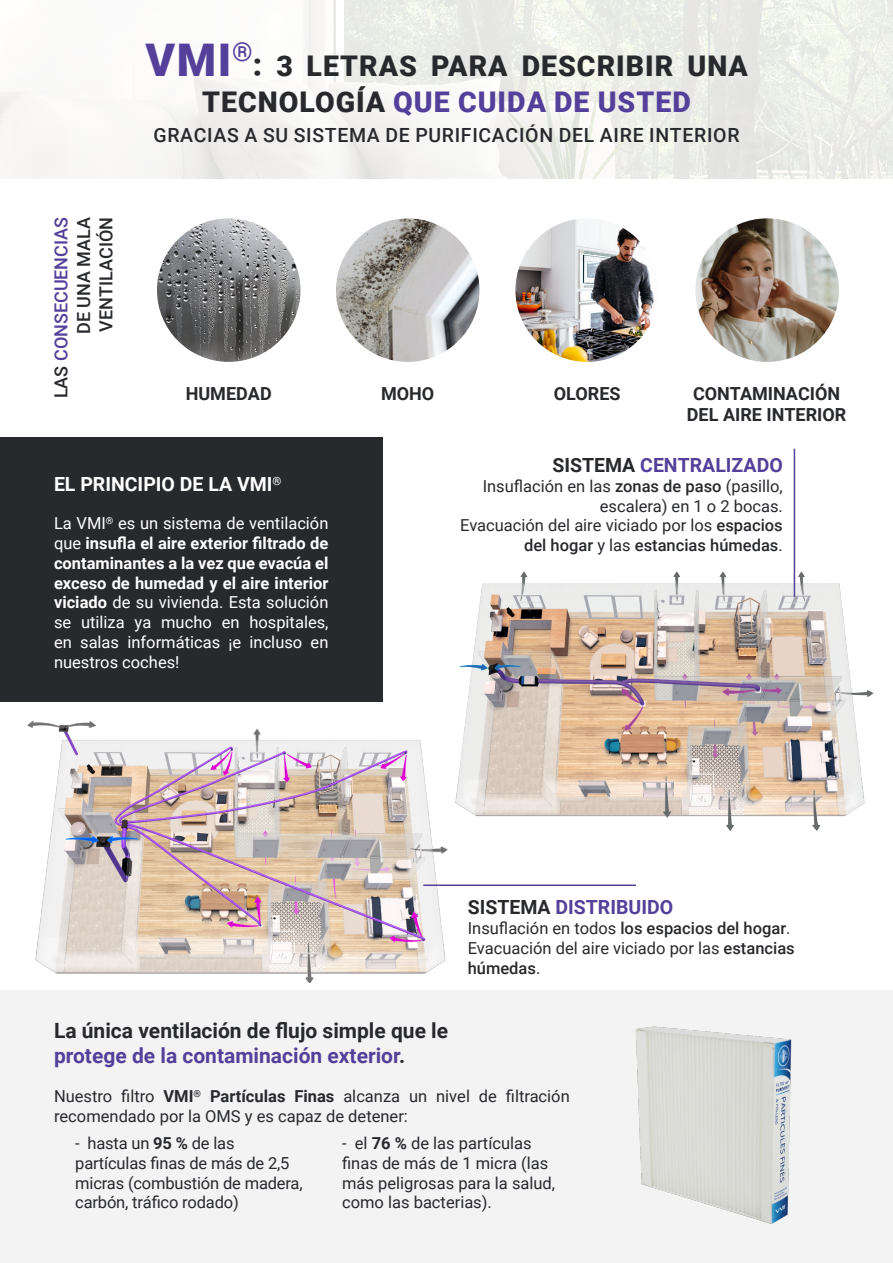
<style>
.page{position:relative;width:893px;height:1263px;background:#fff}
.page>*{position:absolute;margin:0;border:0;box-sizing:border-box;transform-origin:0 0}
.paragraphe{font:900 45px "Roboto";color:#54409a}
.paragraphe-2{font:900 28.5px/36px "Roboto";letter-spacing:.035em;color:#28292d}
.PARAGRAPHE_noir{font:700 21px "Roboto";color:#28292d}
.PARAGRAPHE_noir-2{font:700 21px "Roboto";color:#54409a}
.paragraphe-3{font:500 19.5px "Roboto";letter-spacing:.035em;color:#28292d}
.PARAGRAPHE_noir-3{font:700 19.5px "Roboto";color:#54409a}
.PARAGRAPHE_noir-4{font:700 19.5px "Roboto";color:#fff}
.PARAGRAPHE_noir-5{font:700 18px/21.6px "Roboto";color:#28292d;text-align:center}
.PARAGRAPHE_noir-6{font:500 18px/22.5px "Roboto";color:#28292d}
.PARAGRAPHE_noir-7{font:500 18px "Roboto";color:#54409a}
.PARAGRAPHE_noir-8{font:16.5px/19.8px "Roboto";color:#28292d}
.PARAGRAPHE_noir-9{font:16.5px/19.8px "Roboto";color:#fff;text-align:justify}
.s1{color:#28292d}
.s2{font-size:31.5px}
.s3{color:#54409a}
.s4{font-weight:700}
.s5{font-weight:500}
</style>
<div class="page">
<div style="left:0;top:437px;width:383px;height:265px;background:#28292d"></div>
<img style="left:0;top:0;width:893px;height:179px">
<img style="left:459px;top:570px;width:415px;height:261px">
<img style="left:27px;top:715px;width:437px;height:267px">
<div style="left:0;top:991px;width:893px;height:272px;background:#f3f3f3"></div>
<img style="left:157px;top:218px;width:143px;height:144px;border-radius:72px">
<img style="left:336px;top:218px;width:143px;height:144px;border-radius:72px">
<img style="left:515px;top:218px;width:144px;height:144px;border-radius:72px">
<img style="left:695px;top:218px;width:144px;height:144px;border-radius:72px">
<img style="left:635px;top:1026px;width:157px;height:198px">
<hr style="left:794px;top:449px;width:1px;height:148px;background:#54409a">
<hr style="left:423px;top:884px;width:213px;height:2px;background:#54409a">
<p class="PARAGRAPHE_noir-7" style="left:49px;top:398px;width:183px;rotate:-90deg"><span class="s1">LAS</span> CONSECUENCIAS</p>
<p class="PARAGRAPHE_noir-6" style="left:72px;top:334px;width:119px;rotate:-90deg">DE UNA MALA<br>VENTILACIÓN</p>
<p class="paragraphe" style="left:145px;top:29px;width:109px">VMI<sup>®</sup></p>
<p class="paragraphe-2" style="left:202px;top:47px;width:547px;text-indent:50px"><span class="s2">:</span> 3 LETRAS PARA DESCRIBIR UNA<br>TECNOLOGÍA <span class="s3">QUE CUIDA DE USTED</span></p>
<p class="paragraphe-3" style="left:153px;top:121px;width:588px">GRACIAS A SU SISTEMA DE PURIFICACIÓN DEL AIRE INTERIOR</p>
<p class="PARAGRAPHE_noir-5" style="left:186px;top:382px;width:87px">HUMEDAD</p>
<p class="PARAGRAPHE_noir-5" style="left:381px;top:382px;width:55px">MOHO</p>
<p class="PARAGRAPHE_noir-5" style="left:554px;top:382px;width:68px">OLORES</p>
<p class="PARAGRAPHE_noir-5" style="left:687px;top:382px;width:161px">CONTAMINACIÓN<br>DEL AIRE INTERIOR</p>
<p class="PARAGRAPHE_noir-4" style="left:54px;top:471px;width:229px">EL PRINCIPIO DE LA VMI<sup>®</sup></p>
<p class="PARAGRAPHE_noir-9" style="left:54px;top:513px;width:276px">La VMI<sup>®</sup> es un sistema de ventilación que <span class="s4">insufla el aire exterior filtrado de contaminantes a la vez que evacúa el exceso de humedad y el aire interior viciado</span> de su vivienda. Esta solución se utiliza ya mucho en hospitales, en salas informáticas ¡e incluso en nuestros coches!</p>
<p class="PARAGRAPHE_noir-3" style="left:552px;top:451px;width:232px"><span class="s1">SISTEMA</span> CENTRALIZADO</p>
<p class="PARAGRAPHE_noir-8" style="left:483px;top:475px;width:302px;text-align:right">Insuflación en las <span class="s5">zonas de paso</span> (pasillo, escalera) en 1 o 2 bocas.</p>
<p class="PARAGRAPHE_noir-8" style="left:460px;top:515px;width:324px;text-align:right">Evacuación del aire viciado por los <span class="s5">espacios del hogar</span> y las <span class="s5">estancias húmedas</span>.</p>
<p class="PARAGRAPHE_noir-3" style="left:468px;top:894px;width:207px"><span class="s1">SISTEMA</span> DISTRIBUIDO</p>
<p class="PARAGRAPHE_noir-8" style="left:468px;top:918px;width:324px">Insuflación en todos <span class="s5">los espacios del hogar</span>.</p>
<p class="PARAGRAPHE_noir-8" style="left:468px;top:937px;width:329px">Evacuación del aire viciado por las <span class="s5">estancias húmedas</span>.</p>
<p class="PARAGRAPHE_noir" style="left:54px;top:1015px;width:396px">La única ventilación de flujo simple que le</p>
<p class="PARAGRAPHE_noir-2" style="left:54px;top:1040px;width:353px">protege de la contaminación exterior<span class="s1">.</span></p>
<p class="PARAGRAPHE_noir-8" style="left:54px;top:1086px;width:517px">Nuestro filtro <span class="s4">VMI</span><sup>®</sup> <span class="s4">Partículas Finas</span> alcanza un nivel de filtración recomendado por la OMS y es capaz de detener:</p>
<p class="PARAGRAPHE_noir-8" style="left:75px;top:1132px;width:229px">- hasta un <span class="s4">95 %</span> de las partículas finas de más de 2,5 micras (combustión de madera, carbón, tráfico rodado)</p>
<p class="PARAGRAPHE_noir-8" style="left:342px;top:1132px;width:214px">- el <span class="s4">76 %</span> de las partículas finas de más de 1 micra (las más peligrosas para la salud, como las bacterias).</p>
</div>
